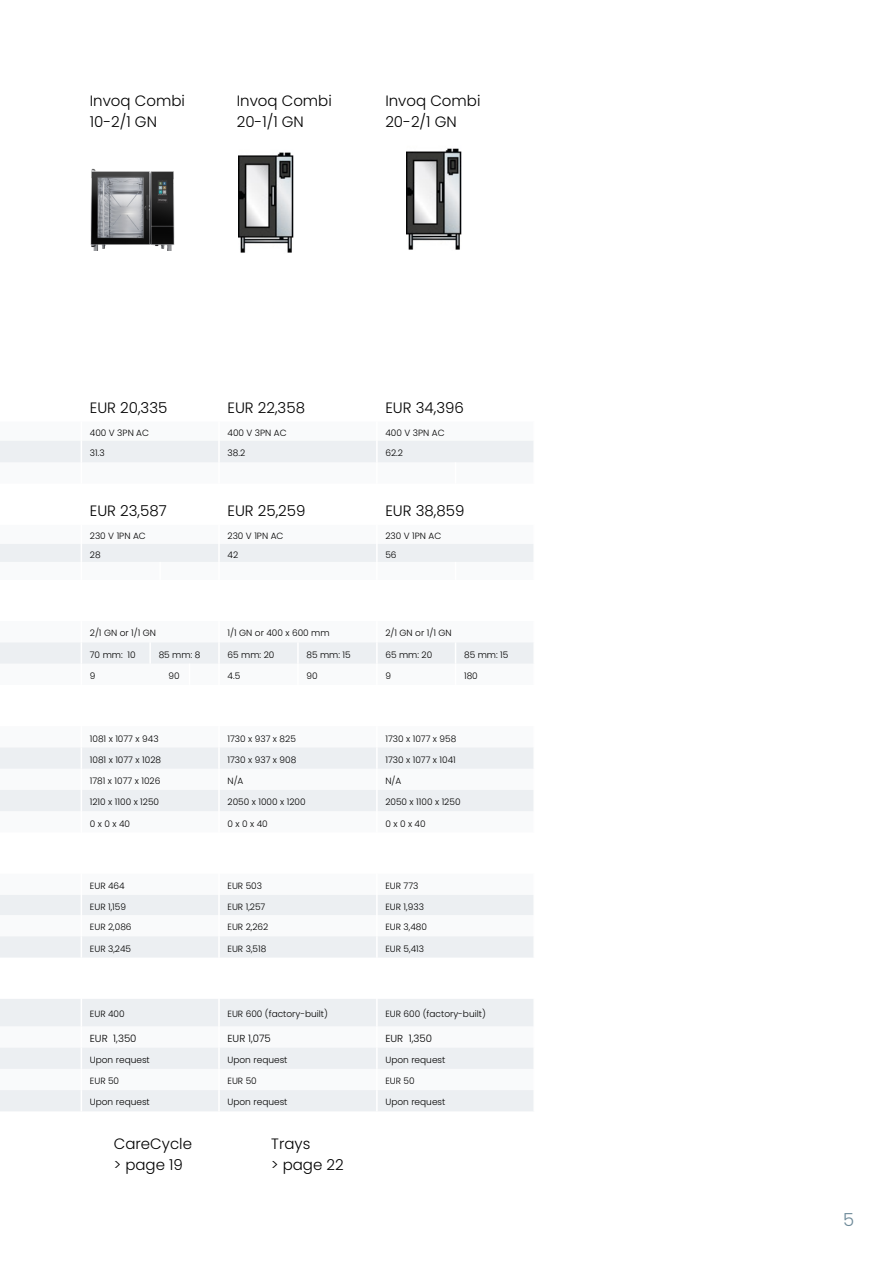
<style>
.page{position:relative;width:893px;height:1263px;background:#fff}
.page>*{position:absolute;margin:0;border:0;box-sizing:border-box;transform-origin:0 0}
.t1{font:300 18px "Poppins";color:#6e8a99}
.t2{font:300 15px/21px "Poppins";color:#000}
.t3{font:300 10.2px "Poppins";color:#000}
.t4{font:300 9px "Poppins";color:#000}
</style>
<div class="page">
<svg style="left:0;top:441px;width:533px;height:670px"></svg>
<hr style="left:218px;top:441px;width:2px;height:21px;background:#fff">
<hr style="left:376px;top:441px;width:2px;height:21px;background:#fff">
<svg style="left:81px;top:441px;width:1px;height:43px"></svg>
<hr style="left:218px;top:462px;width:2px;height:22px;background:#fff">
<hr style="left:376px;top:462px;width:2px;height:22px;background:#fff">
<svg style="left:455px;top:462px;width:1px;height:22px"></svg>
<hr style="left:81px;top:484px;width:1px;height:41px;background:#fff">
<hr style="left:218px;top:484px;width:2px;height:41px;background:#fff">
<hr style="left:376px;top:484px;width:2px;height:41px;background:#fff">
<svg style="left:81px;top:525px;width:1px;height:55px"></svg>
<svg style="left:159px;top:562px;width:2px;height:18px"></svg>
<svg style="left:218px;top:525px;width:2px;height:55px"></svg>
<svg style="left:376px;top:525px;width:2px;height:55px"></svg>
<svg style="left:455px;top:562px;width:1px;height:18px"></svg>
<hr style="left:81px;top:580px;width:1px;height:41px;background:#fff">
<hr style="left:218px;top:580px;width:2px;height:41px;background:#fff">
<hr style="left:376px;top:580px;width:2px;height:41px;background:#fff">
<hr style="left:218px;top:621px;width:2px;height:21px;background:#fff">
<hr style="left:376px;top:621px;width:2px;height:21px;background:#fff">
<hr style="left:149px;top:642px;width:2px;height:22px;background:#fff">
<hr style="left:218px;top:642px;width:2px;height:22px;background:#fff">
<hr style="left:297px;top:642px;width:2px;height:22px;background:#fff">
<hr style="left:376px;top:642px;width:2px;height:22px;background:#fff">
<svg style="left:81px;top:621px;width:1px;height:64px"></svg>
<svg style="left:189px;top:664px;width:1px;height:21px"></svg>
<hr style="left:218px;top:664px;width:2px;height:21px;background:#fff">
<hr style="left:297px;top:664px;width:2px;height:21px;background:#fff">
<hr style="left:376px;top:664px;width:2px;height:21px;background:#fff">
<svg style="left:455px;top:642px;width:1px;height:43px"></svg>
<hr style="left:81px;top:685px;width:1px;height:41px;background:#fff">
<hr style="left:218px;top:685px;width:2px;height:41px;background:#fff">
<hr style="left:376px;top:685px;width:2px;height:41px;background:#fff">
<hr style="left:218px;top:726px;width:2px;height:21px;background:#fff">
<hr style="left:376px;top:726px;width:2px;height:21px;background:#fff">
<hr style="left:218px;top:747px;width:2px;height:22px;background:#fff">
<hr style="left:376px;top:747px;width:2px;height:22px;background:#fff">
<hr style="left:218px;top:769px;width:2px;height:21px;background:#fff">
<hr style="left:376px;top:769px;width:2px;height:21px;background:#fff">
<hr style="left:218px;top:790px;width:2px;height:21px;background:#fff">
<hr style="left:376px;top:790px;width:2px;height:21px;background:#fff">
<svg style="left:81px;top:726px;width:1px;height:106px"></svg>
<hr style="left:218px;top:811px;width:2px;height:21px;background:#fff">
<hr style="left:376px;top:811px;width:2px;height:21px;background:#fff">
<hr style="left:81px;top:832px;width:1px;height:42px;background:#fff">
<hr style="left:218px;top:832px;width:2px;height:42px;background:#fff">
<hr style="left:376px;top:832px;width:2px;height:42px;background:#fff">
<hr style="left:218px;top:874px;width:2px;height:21px;background:#fff">
<hr style="left:376px;top:874px;width:2px;height:21px;background:#fff">
<hr style="left:218px;top:895px;width:2px;height:20px;background:#fff">
<hr style="left:376px;top:895px;width:2px;height:20px;background:#fff">
<hr style="left:218px;top:915px;width:2px;height:21px;background:#fff">
<hr style="left:376px;top:915px;width:2px;height:21px;background:#fff">
<svg style="left:81px;top:874px;width:1px;height:83px"></svg>
<hr style="left:218px;top:936px;width:2px;height:21px;background:#fff">
<hr style="left:376px;top:936px;width:2px;height:21px;background:#fff">
<hr style="left:81px;top:957px;width:1px;height:42px;background:#fff">
<hr style="left:218px;top:957px;width:2px;height:42px;background:#fff">
<hr style="left:376px;top:957px;width:2px;height:42px;background:#fff">
<hr style="left:218px;top:999px;width:2px;height:27px;background:#fff">
<hr style="left:376px;top:999px;width:2px;height:27px;background:#fff">
<hr style="left:218px;top:1026px;width:2px;height:21px;background:#fff">
<hr style="left:376px;top:1026px;width:2px;height:21px;background:#fff">
<hr style="left:218px;top:1047px;width:2px;height:22px;background:#fff">
<hr style="left:376px;top:1047px;width:2px;height:22px;background:#fff">
<hr style="left:218px;top:1069px;width:2px;height:21px;background:#fff">
<hr style="left:376px;top:1069px;width:2px;height:21px;background:#fff">
<svg style="left:81px;top:999px;width:1px;height:112px"></svg>
<hr style="left:218px;top:1090px;width:2px;height:21px;background:#fff">
<hr style="left:376px;top:1090px;width:2px;height:21px;background:#fff">
<img style="left:90px;top:168px;width:85px;height:82px">
<img style="left:406px;top:148px;width:56px;height:102px">
<img style="left:238px;top:152px;width:56px;height:101px">
<h2 class="t2" style="left:90px;top:90px;width:97px">Invoq Combi<br>10-2/1 GN</h2>
<h2 class="t2" style="left:237px;top:90px;width:97px">Invoq Combi<br>20-1/1 GN</h2>
<h2 class="t2" style="left:385px;top:90px;width:97px">Invoq Combi<br>20-2/1 GN</h2>
<h2 class="t2" style="left:90px;top:397px;width:79px">EUR 20,335</h2>
<h2 class="t2" style="left:227px;top:397px;width:79px">EUR 22,358</h2>
<h2 class="t2" style="left:385px;top:397px;width:80px">EUR 34,396</h2>
<p class="t4" style="left:90px;top:427px;width:61px">400 V 3PN AC</p>
<p class="t4" style="left:227px;top:427px;width:61px">400 V 3PN AC</p>
<p class="t4" style="left:385px;top:427px;width:61px">400 V 3PN AC</p>
<p class="t4" style="left:90px;top:448px;width:16px">31.3</p>
<p class="t4" style="left:227px;top:448px;width:19px">38.2</p>
<p class="t4" style="left:385px;top:448px;width:19px">62.2</p>
<h2 class="t2" style="left:90px;top:501px;width:78px">EUR 23,587</h2>
<h2 class="t2" style="left:227px;top:501px;width:80px">EUR 25,259</h2>
<h2 class="t2" style="left:385px;top:501px;width:81px">EUR 38,859</h2>
<p class="t4" style="left:90px;top:531px;width:57px">230 V 1PN AC</p>
<p class="t4" style="left:227px;top:531px;width:57px">230 V 1PN AC</p>
<p class="t4" style="left:385px;top:531px;width:57px">230 V 1PN AC</p>
<p class="t4" style="left:90px;top:549px;width:12px">28</p>
<p class="t4" style="left:227px;top:549px;width:12px">42</p>
<p class="t4" style="left:385px;top:549px;width:13px">56</p>
<p class="t4" style="left:90px;top:628px;width:68px">2/1 GN or 1/1 GN</p>
<p class="t4" style="left:227px;top:628px;width:104px">1/1 GN or 400 x 600 mm</p>
<p class="t4" style="left:385px;top:628px;width:68px">2/1 GN or 1/1 GN</p>
<p class="t4" style="left:90px;top:649px;width:47px">70 mm: 10</p>
<p class="t4" style="left:159px;top:649px;width:43px">85 mm: 8</p>
<p class="t4" style="left:227px;top:649px;width:48px">65 mm: 20</p>
<p class="t4" style="left:306px;top:649px;width:46px">85 mm: 15</p>
<p class="t4" style="left:385px;top:649px;width:48px">65 mm: 20</p>
<p class="t4" style="left:464px;top:649px;width:46px">85 mm: 15</p>
<p class="t4" style="left:90px;top:671px;width:7px">9</p>
<p class="t4" style="left:169px;top:671px;width:13px">90</p>
<p class="t4" style="left:227px;top:671px;width:14px">4.5</p>
<p class="t4" style="left:306px;top:671px;width:13px">90</p>
<p class="t4" style="left:385px;top:671px;width:7px">9</p>
<p class="t4" style="left:464px;top:671px;width:15px">180</p>
<p class="t4" style="left:90px;top:733px;width:70px">1081 x 1077 x 943</p>
<p class="t4" style="left:227px;top:733px;width:70px">1730 x 937 x 825</p>
<p class="t4" style="left:385px;top:733px;width:72px">1730 x 1077 x 958</p>
<p class="t4" style="left:90px;top:754px;width:73px">1081 x 1077 x 1028</p>
<p class="t4" style="left:227px;top:754px;width:70px">1730 x 937 x 908</p>
<p class="t4" style="left:385px;top:754px;width:72px">1730 x 1077 x 1041</p>
<p class="t4" style="left:90px;top:776px;width:72px">1781 x 1077 x 1026</p>
<p class="t4" style="left:227px;top:776px;width:18px">N/A</p>
<p class="t4" style="left:385px;top:776px;width:18px">N/A</p>
<p class="t4" style="left:90px;top:797px;width:71px">1210 x 1100 x 1250</p>
<p class="t4" style="left:227px;top:797px;width:80px">2050 x 1000 x 1200</p>
<p class="t4" style="left:385px;top:797px;width:77px">2050 x 1100 x 1250</p>
<p class="t4" style="left:90px;top:818px;width:42px">0 x 0 x 40</p>
<p class="t4" style="left:227px;top:818px;width:42px">0 x 0 x 40</p>
<p class="t4" style="left:385px;top:818px;width:42px">0 x 0 x 40</p>
<p class="t4" style="left:90px;top:881px;width:36px">EUR 464</p>
<p class="t4" style="left:227px;top:881px;width:36px">EUR 503</p>
<p class="t4" style="left:385px;top:881px;width:35px">EUR 773</p>
<p class="t4" style="left:90px;top:901px;width:38px">EUR 1,159</p>
<p class="t4" style="left:227px;top:901px;width:39px">EUR 1,257</p>
<p class="t4" style="left:385px;top:901px;width:40px">EUR 1,933</p>
<p class="t4" style="left:90px;top:922px;width:43px">EUR 2,086</p>
<p class="t4" style="left:227px;top:922px;width:42px">EUR 2,262</p>
<p class="t4" style="left:385px;top:922px;width:43px">EUR 3,480</p>
<p class="t4" style="left:90px;top:943px;width:43px">EUR 3,245</p>
<p class="t4" style="left:227px;top:943px;width:40px">EUR 3,518</p>
<p class="t4" style="left:385px;top:943px;width:40px">EUR 5,413</p>
<p class="t4" style="left:90px;top:1009px;width:36px">EUR 400</p>
<p class="t4" style="left:227px;top:1009px;width:102px">EUR 600 (factory-built)</p>
<p class="t4" style="left:385px;top:1009px;width:102px">EUR 600 (factory-built)</p>
<p class="t3" style="left:90px;top:1033px;width:48px">EUR 1,350</p>
<p class="t3" style="left:228px;top:1033px;width:45px">EUR 1,075</p>
<p class="t3" style="left:385px;top:1033px;width:48px">EUR 1,350</p>
<p class="t4" style="left:90px;top:1054px;width:61px">Upon request</p>
<p class="t4" style="left:227px;top:1054px;width:61px">Upon request</p>
<p class="t4" style="left:385px;top:1054px;width:61px">Upon request</p>
<p class="t4" style="left:90px;top:1076px;width:31px">EUR 50</p>
<p class="t4" style="left:227px;top:1076px;width:31px">EUR 50</p>
<p class="t4" style="left:385px;top:1076px;width:31px">EUR 50</p>
<p class="t4" style="left:90px;top:1097px;width:61px">Upon request</p>
<p class="t4" style="left:227px;top:1097px;width:61px">Upon request</p>
<p class="t4" style="left:385px;top:1097px;width:61px">Upon request</p>
<h2 class="t2" style="left:114px;top:1134px;width:80px">CareCycle &gt; page 19</h2>
<h2 class="t2" style="left:271px;top:1134px;width:74px">Trays<br>&gt; page 22</h2>
<h1 class="t1" style="left:843px;top:1209px;width:13px">5</h1>
</div>
